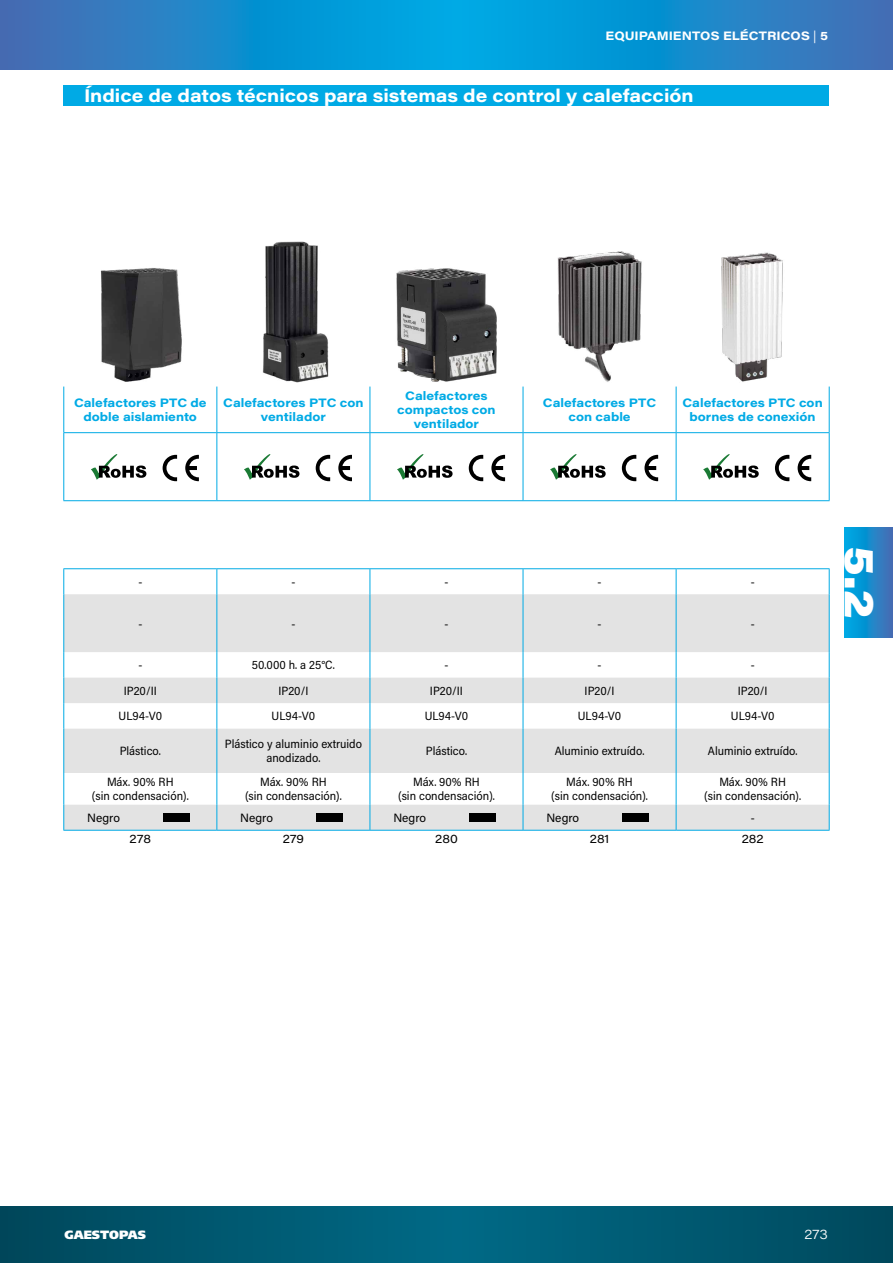
<style>
.page{position:relative;width:893px;height:1263px;background:#fff}
.page>*{position:absolute;margin:0;border:0;box-sizing:border-box;transform-origin:0 0}
.t1{font:900 42px "Acumin Pro Wide";color:#fff}
.t2{font:700 18px "Acumin Pro Wide";color:#fff}
.t3{font:300 13.5px "Acumin Pro Wide";color:#fff}
.t4{font:12px/14.4px "Acumin Pro Semi Cond";color:#000;text-align:center}
.t5{font:700 12px/14.4px "Acumin Pro Wide";color:#00aae5;text-align:center}
.t6{font:700 12px "Acumin Pro Wide";color:#fff}
.t7{font:12px "Acumin Pro";letter-spacing:-.005em;color:#000}
.t8{font:12px "Acumin Pro Wide";color:#000}
.t9{font:900 12px "Frutiger LT Std";color:#fff}
.s1{font-weight:300}
</style>
<div class="page">
<svg style="left:0;top:0;width:893px;height:70px;background:#188ccd"></svg>
<svg style="left:0;top:1206px;width:893px;height:57px;background:#005870"></svg>
<svg style="left:845px;top:527px;width:48px;height:111px;background:#198bcc"></svg>
<div style="left:64px;top:85px;width:765px;height:20px;background:#00aae5"></div>
<svg style="left:64px;top:382px;width:765px;height:212px"></svg>
<svg style="left:64px;top:594px;width:765px;height:236px;fill:#e3e3e3"></svg>
<hr style="left:63px;top:387px;width:1px;height:45px;background:#00aae5">
<hr style="left:216px;top:387px;width:1px;height:45px;background:#00aae5">
<hr style="left:370px;top:387px;width:1px;height:45px;background:#00aae5">
<hr style="left:523px;top:387px;width:1px;height:45px;background:#00aae5">
<hr style="left:676px;top:387px;width:1px;height:45px;background:#00aae5">
<hr style="left:829px;top:387px;width:1px;height:45px;background:#00aae5">
<hr style="left:63px;top:432px;width:154px;height:1px;background:#00aae5">
<hr style="left:63px;top:433px;width:1px;height:67px;background:#00aae5">
<hr style="left:217px;top:432px;width:153px;height:1px;background:#00aae5">
<hr style="left:216px;top:433px;width:1px;height:67px;background:#00aae5">
<hr style="left:370px;top:432px;width:153px;height:1px;background:#00aae5">
<hr style="left:370px;top:433px;width:1px;height:67px;background:#00aae5">
<hr style="left:523px;top:432px;width:153px;height:1px;background:#00aae5">
<hr style="left:523px;top:433px;width:1px;height:67px;background:#00aae5">
<hr style="left:676px;top:432px;width:154px;height:1px;background:#00aae5">
<hr style="left:676px;top:433px;width:1px;height:67px;background:#00aae5">
<hr style="left:829px;top:433px;width:1px;height:67px;background:#00aae5">
<hr style="left:63px;top:500px;width:154px;height:1px;background:#00aae5">
<hr style="left:217px;top:500px;width:153px;height:1px;background:#00aae5">
<hr style="left:370px;top:500px;width:153px;height:1px;background:#00aae5">
<hr style="left:523px;top:500px;width:153px;height:1px;background:#00aae5">
<hr style="left:676px;top:500px;width:154px;height:1px;background:#00aae5">
<hr style="left:63px;top:568px;width:154px;height:1px;background:#00aae5">
<svg style="left:63px;top:569px;width:1px;height:25px"></svg>
<hr style="left:217px;top:568px;width:153px;height:1px;background:#00aae5">
<svg style="left:216px;top:569px;width:1px;height:25px"></svg>
<hr style="left:370px;top:568px;width:153px;height:1px;background:#00aae5">
<svg style="left:370px;top:569px;width:1px;height:25px"></svg>
<hr style="left:523px;top:568px;width:153px;height:1px;background:#00aae5">
<svg style="left:523px;top:569px;width:1px;height:25px"></svg>
<hr style="left:676px;top:568px;width:154px;height:1px;background:#00aae5">
<svg style="left:676px;top:569px;width:1px;height:25px"></svg>
<svg style="left:829px;top:569px;width:1px;height:25px"></svg>
<hr style="left:63px;top:594px;width:1px;height:58px;background:#00aae5">
<hr style="left:216px;top:594px;width:1px;height:58px;background:#00aae5">
<hr style="left:370px;top:594px;width:1px;height:58px;background:#00aae5">
<hr style="left:523px;top:594px;width:1px;height:58px;background:#00aae5">
<hr style="left:676px;top:594px;width:1px;height:58px;background:#00aae5">
<hr style="left:829px;top:594px;width:1px;height:58px;background:#00aae5">
<svg style="left:63px;top:652px;width:1px;height:77px"></svg>
<svg style="left:216px;top:652px;width:1px;height:77px"></svg>
<svg style="left:370px;top:652px;width:1px;height:77px"></svg>
<svg style="left:523px;top:652px;width:1px;height:77px"></svg>
<svg style="left:676px;top:652px;width:1px;height:77px"></svg>
<svg style="left:829px;top:652px;width:1px;height:77px"></svg>
<hr style="left:63px;top:729px;width:1px;height:44px;background:#00aae5">
<hr style="left:216px;top:729px;width:1px;height:44px;background:#00aae5">
<hr style="left:370px;top:729px;width:1px;height:44px;background:#00aae5">
<hr style="left:523px;top:729px;width:1px;height:44px;background:#00aae5">
<hr style="left:676px;top:729px;width:1px;height:44px;background:#00aae5">
<hr style="left:829px;top:729px;width:1px;height:44px;background:#00aae5">
<hr style="left:216px;top:773px;width:1px;height:32px;background:#00aae5">
<hr style="left:370px;top:773px;width:1px;height:32px;background:#00aae5">
<hr style="left:523px;top:773px;width:1px;height:32px;background:#00aae5">
<hr style="left:676px;top:773px;width:1px;height:32px;background:#00aae5">
<hr style="left:829px;top:773px;width:1px;height:32px;background:#00aae5">
<svg style="left:63px;top:805px;width:1px;height:25px"></svg>
<svg style="left:216px;top:805px;width:1px;height:25px"></svg>
<svg style="left:370px;top:805px;width:1px;height:25px"></svg>
<svg style="left:523px;top:805px;width:1px;height:25px"></svg>
<svg style="left:676px;top:805px;width:1px;height:25px"></svg>
<svg style="left:829px;top:805px;width:1px;height:25px"></svg>
<hr style="left:63px;top:830px;width:154px;height:1px;background:#00aae5">
<hr style="left:217px;top:830px;width:153px;height:1px;background:#00aae5">
<hr style="left:370px;top:830px;width:153px;height:1px;background:#00aae5">
<hr style="left:523px;top:830px;width:153px;height:1px;background:#00aae5">
<hr style="left:676px;top:830px;width:154px;height:1px;background:#00aae5">
<hr style="left:63px;top:773px;width:1px;height:32px;background:#00aae5">
<img style="left:100px;top:268px;width:82px;height:114px">
<img style="left:262px;top:241px;width:67px;height:141px">
<img style="left:396px;top:268px;width:101px;height:114px">
<img style="left:557px;top:251px;width:85px;height:131px">
<img style="left:721px;top:252px;width:62px;height:130px">
<svg style="left:91px;top:454px;width:55px;height:26px"></svg>
<svg style="left:163px;top:455px;width:14px;height:26px"></svg>
<svg style="left:185px;top:455px;width:14px;height:26px"></svg>
<svg style="left:244px;top:454px;width:55px;height:26px"></svg>
<svg style="left:316px;top:455px;width:14px;height:26px"></svg>
<svg style="left:338px;top:455px;width:14px;height:26px"></svg>
<svg style="left:397px;top:454px;width:56px;height:26px"></svg>
<svg style="left:469px;top:455px;width:14px;height:26px"></svg>
<svg style="left:491px;top:455px;width:14px;height:26px"></svg>
<svg style="left:550px;top:454px;width:56px;height:26px"></svg>
<svg style="left:622px;top:455px;width:14px;height:26px"></svg>
<svg style="left:644px;top:455px;width:14px;height:26px"></svg>
<svg style="left:703px;top:454px;width:56px;height:26px"></svg>
<svg style="left:775px;top:455px;width:14px;height:26px"></svg>
<svg style="left:798px;top:455px;width:13px;height:26px"></svg>
<div style="left:163px;top:813px;width:26px;height:9px;background:#000"></div>
<div style="left:316px;top:813px;width:26px;height:9px;background:#000"></div>
<div style="left:469px;top:813px;width:26px;height:9px;background:#000"></div>
<div style="left:622px;top:813px;width:26px;height:9px;background:#000"></div>
<p class="t6" style="left:605px;top:27px;width:224px">EQUIPAMIENTOS ELÉCTRICOS <span class="s1">|</span> 5</p>
<h2 class="t2" style="left:84px;top:82px;width:611px">Índice de datos técnicos para sistemas de control y calefacción</h2>
<p class="t5" style="left:74px;top:395px;width:134px">Calefactores PTC de doble aislamiento</p>
<p class="t5" style="left:223px;top:395px;width:142px">Calefactores PTC con ventilador</p>
<p class="t5" style="left:397px;top:387px;width:100px">Calefactores compactos con ventilador</p>
<p class="t5" style="left:543px;top:395px;width:115px">Calefactores PTC con cable</p>
<p class="t5" style="left:682px;top:395px;width:142px">Calefactores PTC con bornes de conexión</p>
<p class="t4" style="left:138px;top:574px;width:5px">-</p>
<p class="t4" style="left:291px;top:574px;width:5px">-</p>
<p class="t4" style="left:444px;top:574px;width:5px">-</p>
<p class="t4" style="left:598px;top:574px;width:5px">-</p>
<p class="t4" style="left:751px;top:574px;width:5px">-</p>
<p class="t4" style="left:138px;top:616px;width:5px">-</p>
<p class="t4" style="left:291px;top:616px;width:5px">-</p>
<p class="t4" style="left:444px;top:616px;width:5px">-</p>
<p class="t4" style="left:598px;top:616px;width:5px">-</p>
<p class="t4" style="left:751px;top:616px;width:5px">-</p>
<p class="t4" style="left:138px;top:657px;width:5px">-</p>
<p class="t4" style="left:252px;top:657px;width:85px">50.000 h. a 25°C.</p>
<p class="t4" style="left:444px;top:657px;width:5px">-</p>
<p class="t4" style="left:598px;top:657px;width:5px">-</p>
<p class="t4" style="left:751px;top:657px;width:5px">-</p>
<p class="t4" style="left:124px;top:683px;width:35px">IP20/II</p>
<p class="t4" style="left:278px;top:683px;width:31px">IP20/I</p>
<p class="t4" style="left:430px;top:683px;width:35px">IP20/II</p>
<p class="t4" style="left:585px;top:683px;width:31px">IP20/I</p>
<p class="t4" style="left:738px;top:683px;width:31px">IP20/I</p>
<p class="t4" style="left:118px;top:708px;width:45px">UL94-V0</p>
<p class="t4" style="left:272px;top:708px;width:45px">UL94-V0</p>
<p class="t4" style="left:425px;top:708px;width:45px">UL94-V0</p>
<p class="t4" style="left:578px;top:708px;width:45px">UL94-V0</p>
<p class="t4" style="left:731px;top:708px;width:45px">UL94-V0</p>
<p class="t4" style="left:120px;top:743px;width:43px">Plástico.</p>
<p class="t4" style="left:225px;top:737px;width:139px;line-height:13.5px">Plástico y aluminio extruido anodizado.</p>
<p class="t4" style="left:426px;top:743px;width:43px">Plástico.</p>
<p class="t4" style="left:555px;top:743px;width:91px">Aluminio extruído.</p>
<p class="t4" style="left:708px;top:743px;width:91px">Aluminio extruído.</p>
<p class="t4" style="left:92px;top:774px;width:98px">Máx. 90% RH<br>(sin condensación).</p>
<p class="t4" style="left:245px;top:774px;width:98px">Máx. 90% RH<br>(sin condensación).</p>
<p class="t4" style="left:398px;top:774px;width:98px">Máx. 90% RH<br>(sin condensación).</p>
<p class="t4" style="left:551px;top:774px;width:98px">Máx. 90% RH<br>(sin condensación).</p>
<p class="t4" style="left:704px;top:774px;width:98px">Máx. 90% RH<br>(sin condensación).</p>
<p class="t7" style="left:87px;top:809px;width:34px">Negro</p>
<p class="t7" style="left:240px;top:809px;width:34px">Negro</p>
<p class="t7" style="left:393px;top:809px;width:34px">Negro</p>
<p class="t7" style="left:546px;top:809px;width:34px">Negro</p>
<p class="t4" style="left:751px;top:810px;width:5px">-</p>
<p class="t8" style="left:130px;top:830px;width:23px">278</p>
<p class="t8" style="left:283px;top:830px;width:23px">279</p>
<p class="t8" style="left:435px;top:830px;width:24px">280</p>
<p class="t8" style="left:590px;top:830px;width:21px">281</p>
<p class="t8" style="left:742px;top:830px;width:23px">282</p>
<h1 class="t1" style="left:891px;top:546px;width:75px;rotate:90deg">5.2</h1>
<p class="t9" style="left:64px;top:1227px;width:83px">GAESTOPAS</p>
<p class="t3" style="left:804px;top:1224px;width:25px">273</p>
</div>
